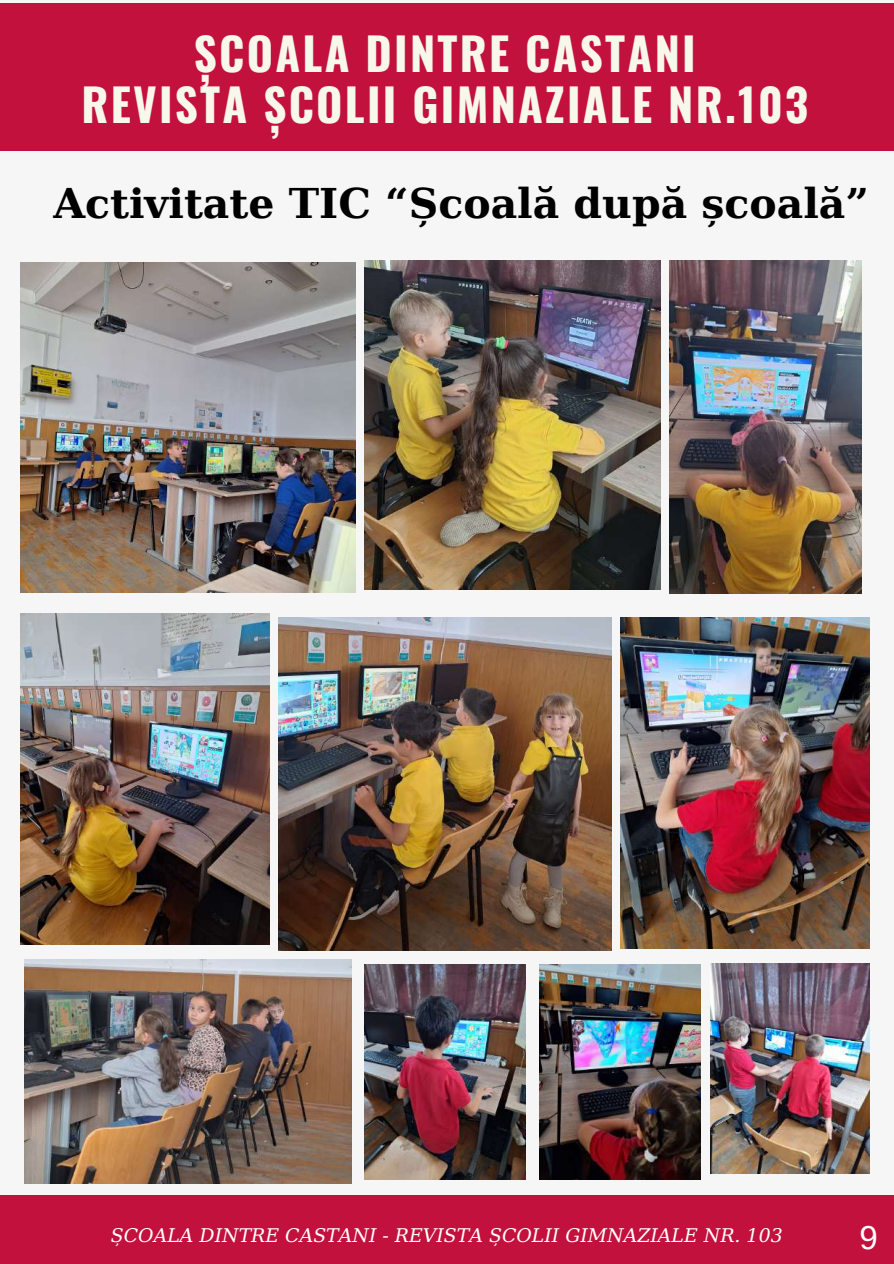
<style>
.page{position:relative;width:894px;height:1264px;background:#fff}
.page>*{position:absolute;margin:0;border:0;box-sizing:border-box;transform-origin:0 0}
.t1{font:700 45px/50.7px "Oswald";letter-spacing:.05em;color:#f7f7eb;text-align:center}
.t2{font:700 40.95px "DejaVu Serif";color:#000}
.t3{font:33px "Arimo";color:#fff}
.t4{font:italic 18.9px "DejaVu Serif";color:#fff}
</style>
<div class="page">
<div style="left:0;top:0;width:893px;height:1263px;background:#f6f6f6"></div>
<div style="left:0;top:3px;width:893px;height:147px;background:#c3113d"></div>
<div style="left:0;top:1194px;width:893px;height:69px;background:#c3113d"></div>
<img style="left:364px;top:260px;width:296px;height:330px">
<img style="left:278px;top:617px;width:333px;height:333px">
<img style="left:669px;top:260px;width:192px;height:333px">
<img style="left:21px;top:613px;width:249px;height:331px">
<img style="left:21px;top:263px;width:334px;height:329px">
<img style="left:25px;top:959px;width:326px;height:224px">
<img style="left:364px;top:964px;width:161px;height:215px">
<img style="left:539px;top:964px;width:161px;height:215px">
<img style="left:710px;top:963px;width:158px;height:210px">
<img style="left:620px;top:617px;width:248px;height:331px">
<h1 class="t1" style="left:81px;top:27px;width:728px">ȘCOALA DINTRE CASTANI<br>REVISTA ȘCOLII GIMNAZIALE NR.103</h1>
<h2 class="t2" style="left:53px;top:180px;width:816px">Activitate TIC “Școală după școală”</h2>
<p class="t4" style="left:111px;top:1224px;width:673px">ȘCOALA DINTRE CASTANI - REVISTA ȘCOLII GIMNAZIALE NR. 103</p>
<h3 class="t3" style="left:859px;top:1219px;width:20px">9</h3>
</div>
